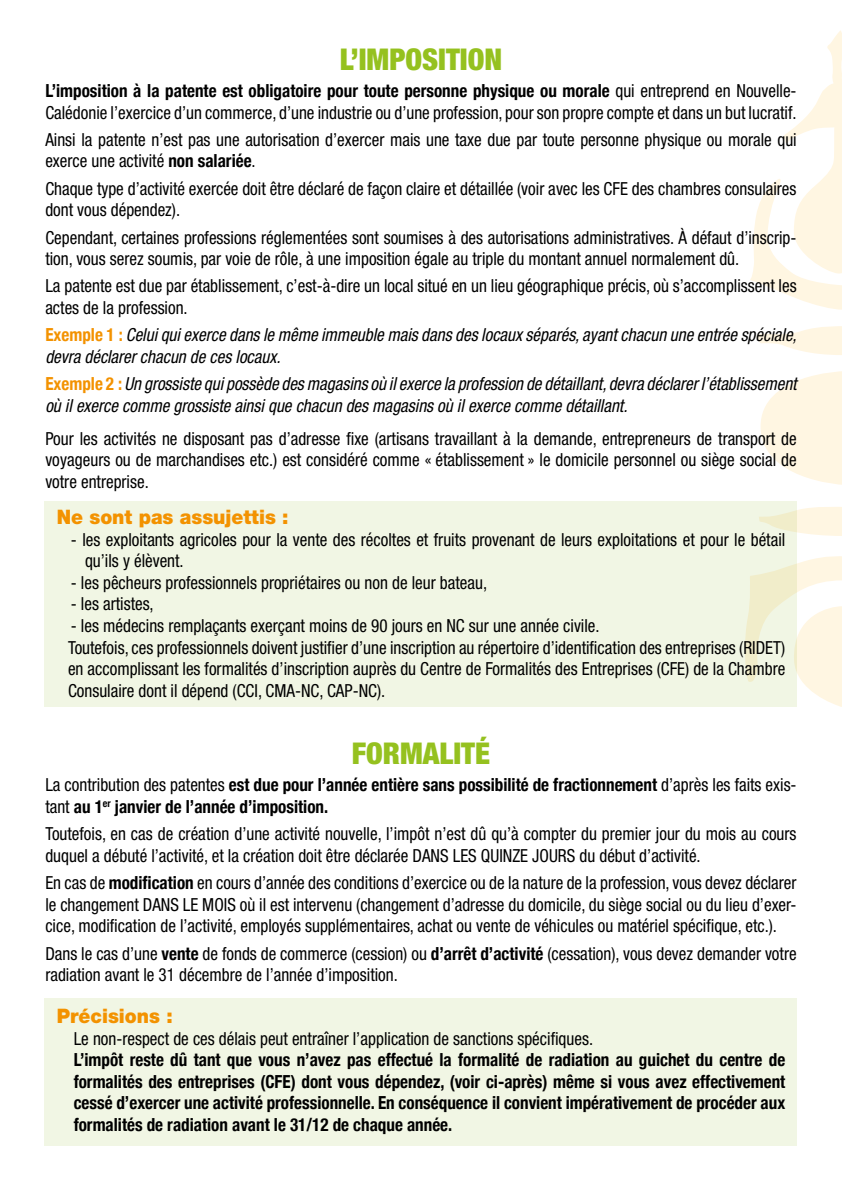
<style>
.page{position:relative;width:842px;height:1191px;background:#fff}
.page>*{position:absolute;margin:0;border:0;box-sizing:border-box;transform-origin:0 0}
.t1{font:900 condensed 30px "Helvetica Neue";color:#95c11f}
.t2{font:900 20px "Helvetica Neue";color:#f39200;scale:.95 1}
.t3{font:condensed 18px/21.6px "Helvetica Neue";color:#000;scale:.95 1}
.t4{font:700 condensed 18px/21.6px "Helvetica Neue";color:#000;scale:.95 1}
.t5{font:italic condensed 18px/21.6px "Helvetica Neue";color:#000;scale:.95 1}
.s1{font-weight:700}
.s2{font-weight:700;font-style:normal;color:#f39200}
.s3{font-weight:400}
</style>
<div class="page">
<div style="left:44px;top:502px;width:753px;height:205px;background:#f1f6e4"></div>
<div style="left:44px;top:998px;width:753px;height:147px;background:#f1f6e4"></div>
<svg style="left:760px;top:371px;width:82px;height:114px"></svg>
<svg style="left:759px;top:507px;width:83px;height:29px"></svg>
<svg style="left:745px;top:556px;width:97px;height:151px"></svg>
<svg style="left:756px;top:326px;width:86px;height:29px"></svg>
<svg style="left:750px;top:30px;width:92px;height:280px"></svg>
<h1 class="t1" style="left:340px;top:40px;width:164px">L’IMPOSITION</h1>
<p class="t3" style="left:45px;top:80px;width:792px"><span class="s1">L’imposition à la patente est obligatoire pour toute personne physique ou morale</span> qui entreprend en Nouvelle-<br>Calédonie l’exercice d’un commerce, d’une industrie ou d’une profession, pour son propre compte et dans un but lucratif.</p>
<p class="t3" style="left:45px;top:128px;width:792px">Ainsi la patente n’est pas une autorisation d’exercer mais une taxe due par toute personne physique ou morale qui exerce une activité <span class="s1">non salariée</span>.</p>
<p class="t3" style="left:45px;top:177px;width:792px">Chaque type d’activité exercée doit être déclaré de façon claire et détaillée (voir avec les CFE des chambres consulaires dont vous dépendez).</p>
<p class="t3" style="left:45px;top:226px;width:792px">Cependant, certaines professions réglementées sont soumises à des autorisations administratives. À défaut d’inscrip&shy;tion, vous serez soumis, par voie de rôle, à une imposition égale au triple du montant annuel normalement dû.</p>
<p class="t3" style="left:45px;top:275px;width:792px">La patente est due par établissement, c’est-à-dire un local situé en un lieu géographique précis, où s’accomplissent les actes de la profession.</p>
<p class="t5" style="left:45px;top:324px;width:792px"><span class="s2">Exemple 1 :</span> Celui qui exerce dans le même immeuble mais dans des locaux séparés, ayant chacun une entrée spéciale, devra déclarer chacun de ces locaux.</p>
<p class="t5" style="left:45px;top:373px;width:792px"><span class="s2">Exemple 2 :</span> Un grossiste qui possède des magasins où il exerce la profession de détaillant, devra déclarer l’établissement où il exerce comme grossiste ainsi que chacun des magasins où il exerce comme détaillant.</p>
<p class="t3" style="left:45px;top:427px;width:792px;text-align:justify">Pour les activités ne disposant pas d’adresse fixe (artisans travaillant à la demande, entrepreneurs de transport de voyageurs ou de marchandises etc.) est considéré comme « établissement » le domicile personnel ou siège social de votre entreprise.</p>
<p class="t2" style="left:57px;top:505px;width:246px">Ne sont pas assujettis :</p>
<p class="t3" style="left:85px;top:528px;width:739px;text-indent:-14px">- les exploitants agricoles pour la vente des récoltes et fruits provenant de leurs exploitations et pour le bétail qu’ils y élèvent.</p>
<p class="t3" style="left:71px;top:571px;width:440px">- les pêcheurs professionnels propriétaires ou non de leur bateau,</p>
<p class="t3" style="left:71px;top:593px;width:89px">- les artistes,</p>
<p class="t3" style="left:68px;top:615px;width:757px">- les médecins remplaçants exerçant moins de 90 jours en NC sur une année civile.<br>Toutefois, ces professionnels doivent justifier d’une inscription au répertoire d’identification des entreprises (RIDET) en accomplissant les formalités d’inscription auprès du Centre de Formalités des Entreprises (CFE) de la Chambre Consulaire dont il dépend (CCI, CMA-NC, CAP-NC).</p>
<h1 class="t1" style="left:352px;top:735px;width:140px">FORMALITÉ</h1>
<p class="t4" style="left:45px;top:774px;width:792px"><span class="s3">La contribution des patentes</span> est due pour l’année entière sans possibilité de fractionnement <span class="s3">d’après les faits exis&shy;tant</span> au 1<sup>er</sup> janvier de l’année d’imposition.</p>
<p class="t3" style="left:45px;top:823px;width:792px">Toutefois, en cas de création d’une activité nouvelle, l’impôt n’est dû qu’à compter du premier jour du mois au cours duquel a débuté l’activité, et la création doit être déclarée DANS LES QUINZE JOURS du début d’activité.</p>
<p class="t3" style="left:45px;top:872px;width:792px;text-align:justify">En cas de <span class="s1">modification</span> en cours d’année des conditions d’exercice ou de la nature de la profession, vous devez déclarer le changement DANS LE MOIS où il est intervenu (changement d’adresse du domicile, du siège social ou du lieu d’exer&shy;cice, modification de l’activité, employés supplémentaires, achat ou vente de véhicules ou matériel spécifique, etc.).</p>
<p class="t3" style="left:45px;top:942px;width:792px">Dans le cas d’une <span class="s1">vente</span> de fonds de commerce (cession) ou <span class="s1">d’arrêt d’activité</span> (cessation), vous devez demander votre radiation avant le 31 décembre de l’année d’imposition.</p>
<p class="t2" style="left:57px;top:1004px;width:124px">Précisions :</p>
<p class="t3" style="left:74px;top:1027px;width:548px">Le non-respect de ces délais peut entraîner l’application de sanctions spécifiques.</p>
<p class="t4" style="left:74px;top:1048px;width:751px;text-align:justify">L’impôt reste dû tant que vous n’avez pas effectué la formalité de radiation au guichet du centre de formalités des entreprises (CFE) dont vous dépendez, (voir ci-après) même si vous avez effectivement cessé d’exercer une activité professionnelle. En conséquence il convient impérativement de procéder aux formalités de radiation avant le 31/12 de chaque année.</p>
</div>
